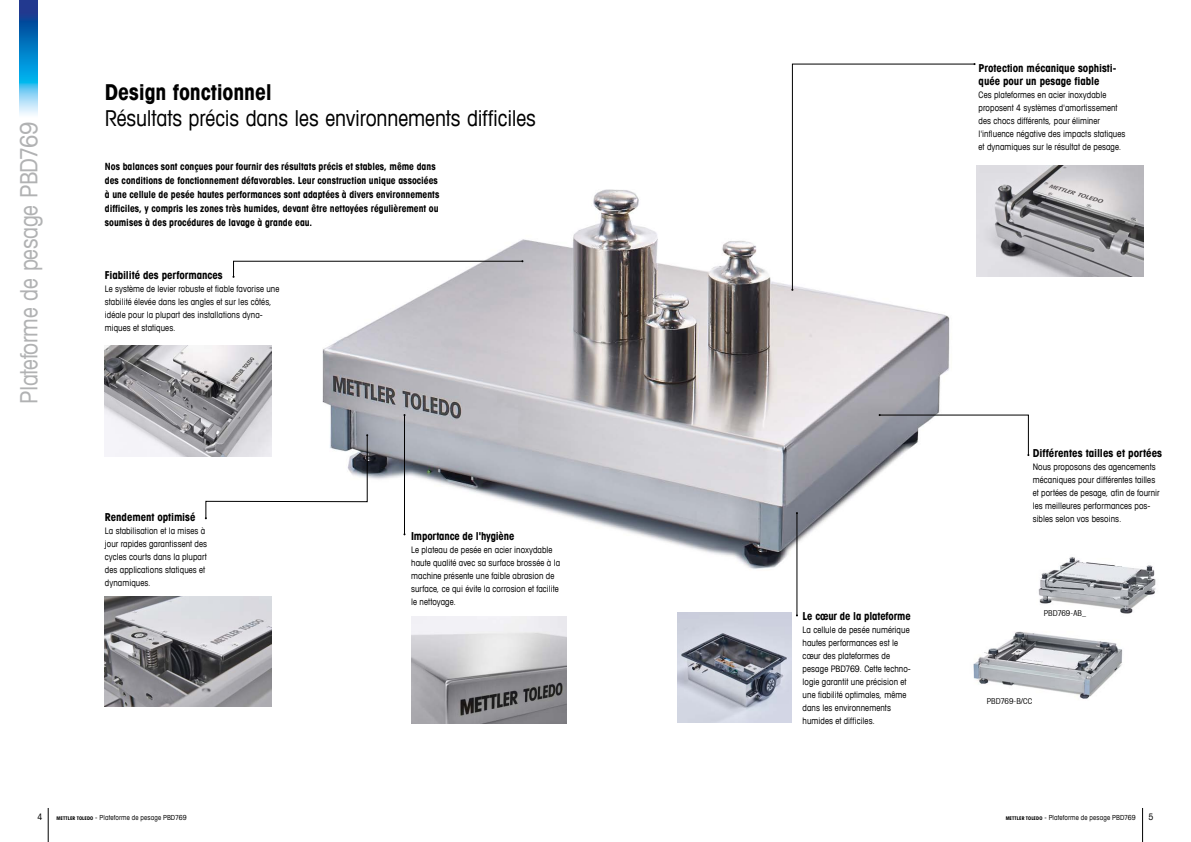
<style>
.page{position:relative;width:1191px;height:842px;background:#fff}
.page>*{position:absolute;margin:0;border:0;box-sizing:border-box;transform-origin:0 0}
.t1{font:condensed 24px "Avant Garde Com";letter-spacing:-.015em;color:#b1b2b3}
.t2{font:condensed 22px "Avant Garde Com";letter-spacing:-.005em;color:#000}
.t3{font:700 condensed 22px "Avant Garde Com";letter-spacing:-.005em;color:#000}
.t4{font:700 condensed 11px/13px "Avant Garde Com";letter-spacing:-.005em;color:#000}
.t5{font:700 condensed 10px/14px "Avant Garde Com";color:#000}
.t6{font:condensed 9px/13px "Avant Garde Com";letter-spacing:.005em;color:#000}
.t7{font:condensed 8px "Avant Garde";color:#000}
.t8{font:condensed 7px "Avant Garde Com";letter-spacing:.02em;color:#000}
.s1{font-weight:700;font-size:5px}
</style>
<div class="page">
<img style="left:240px;top:166px;width:758px;height:443px">
<img style="left:20px;top:0;width:18px;height:115px">
<hr style="left:1142px;top:808px;width:1px;height:34px;background:#000">
<hr style="left:48px;top:808px;width:1px;height:34px;background:#000">
<svg style="left:878px;top:414px;width:151px;height:42px"></svg>
<svg style="left:792px;top:64px;width:183px;height:226px"></svg>
<hr style="left:796px;top:513px;width:1px;height:102px;background:#000">
<svg style="left:205px;top:434px;width:163px;height:85px"></svg>
<svg style="left:232px;top:260px;width:291px;height:18px"></svg>
<hr style="left:404px;top:415px;width:1px;height:119px;background:#000">
<img style="left:678px;top:612px;width:113px;height:111px">
<img style="left:105px;top:346px;width:167px;height:110px">
<img style="left:105px;top:596px;width:166px;height:111px">
<img style="left:411px;top:616px;width:155px;height:108px">
<img style="left:977px;top:165px;width:167px;height:111px">
<img style="left:1038px;top:557px;width:118px;height:57px">
<img style="left:973px;top:631px;width:150px;height:68px">
<h1 class="t1" style="left:14px;top:404px;width:283px;rotate:-90deg">Plateforme de pesage PBD769</h1>
<h2 class="t3" style="left:105px;top:78px;width:168px">Design fonctionnel</h2>
<h2 class="t2" style="left:105px;top:104px;width:433px">Résultats précis dans les environnements difficiles</h2>
<p class="t5" style="left:105px;top:159px;width:336px">Nos balances sont conçues pour fournir des résultats précis et stables, même dans des conditions de fonctionnement défavorables. Leur construction unique associées à une cellule de pesée hautes performances sont adaptées à divers environnements difficiles, y compris les zones très humides, devant être nettoyées régulièrement ou soumises à des procédures de lavage à grande eau.</p>
<p class="t4" style="left:105px;top:269px;width:119px">Fiabilité des performances</p>
<p class="t6" style="left:105px;top:282px;width:176px">Le système de levier robuste et fiable favorise une stabilité élevée dans les angles et sur les côtés, idéale pour la plupart des installations dyna&shy;miques et statiques.</p>
<p class="t4" style="left:978px;top:61px;width:139px">Protection mécanique sophisti&shy;quée pour un pesage fiable</p>
<p class="t6" style="left:978px;top:88px;width:148px">Ces plateformes en acier inoxydable proposent 4 systèmes d'amortissement des chocs différents, pour éliminer l'influence négative des impacts statiques et dynamiques sur le résultat de pesage.</p>
<p class="t4" style="left:1032px;top:446px;width:131px">Différentes tailles et portées</p>
<p class="t6" style="left:1032px;top:460px;width:128px">Nous proposons des agencements mécaniques pour différentes tailles et portées de pesage, afin de fournir les meilleures performances pos-</p>
<p class="t4" style="left:105px;top:510px;width:92px">Rendement optimisé</p>
<p class="t6" style="left:1032px;top:512px;width:90px">sibles selon vos besoins.</p>
<p class="t6" style="left:105px;top:524px;width:104px">La stabilisation et la mises à jour rapides garantissent des cycles courts dans la plupart des applications statiques et dynamiques.</p>
<p class="t4" style="left:411px;top:529px;width:105px">Importance de l'hygiène</p>
<p class="t6" style="left:411px;top:543px;width:150px">Le plateau de pesée en acier inoxydable haute qualité avec sa surface brossée à la machine présente une faible abrasion de surface, ce qui évite la corrosion et facilite le nettoyage.</p>
<p class="t4" style="left:802px;top:610px;width:109px">Le cœur de la plateforme</p>
<p class="t6" style="left:802px;top:623px;width:110px">La cellule de pesée numérique hautes performances est le cœur des plateformes de pesage PBD769. Cette techno&shy;logie garantit une précision et une fiabilité optimales, même dans les environnements humides et difficiles.</p>
<p class="t7" style="left:1043px;top:608px;width:44px">PBD769-AB_</p>
<p class="t7" style="left:986px;top:696px;width:47px">PBD769-B/CC</p>
<p class="t6" style="left:38px;top:810px;width:7px">4</p>
<p class="t8" style="left:57px;top:813px;width:131px"><span class="s1">METTLER TOLEDO</span> - Plateforme de pesage PBD769</p>
<p class="t8" style="left:1005px;top:813px;width:131px"><span class="s1">METTLER TOLEDO</span> - Plateforme de pesage PBD769</p>
<p class="t6" style="left:1148px;top:810px;width:7px">5</p>
</div>
